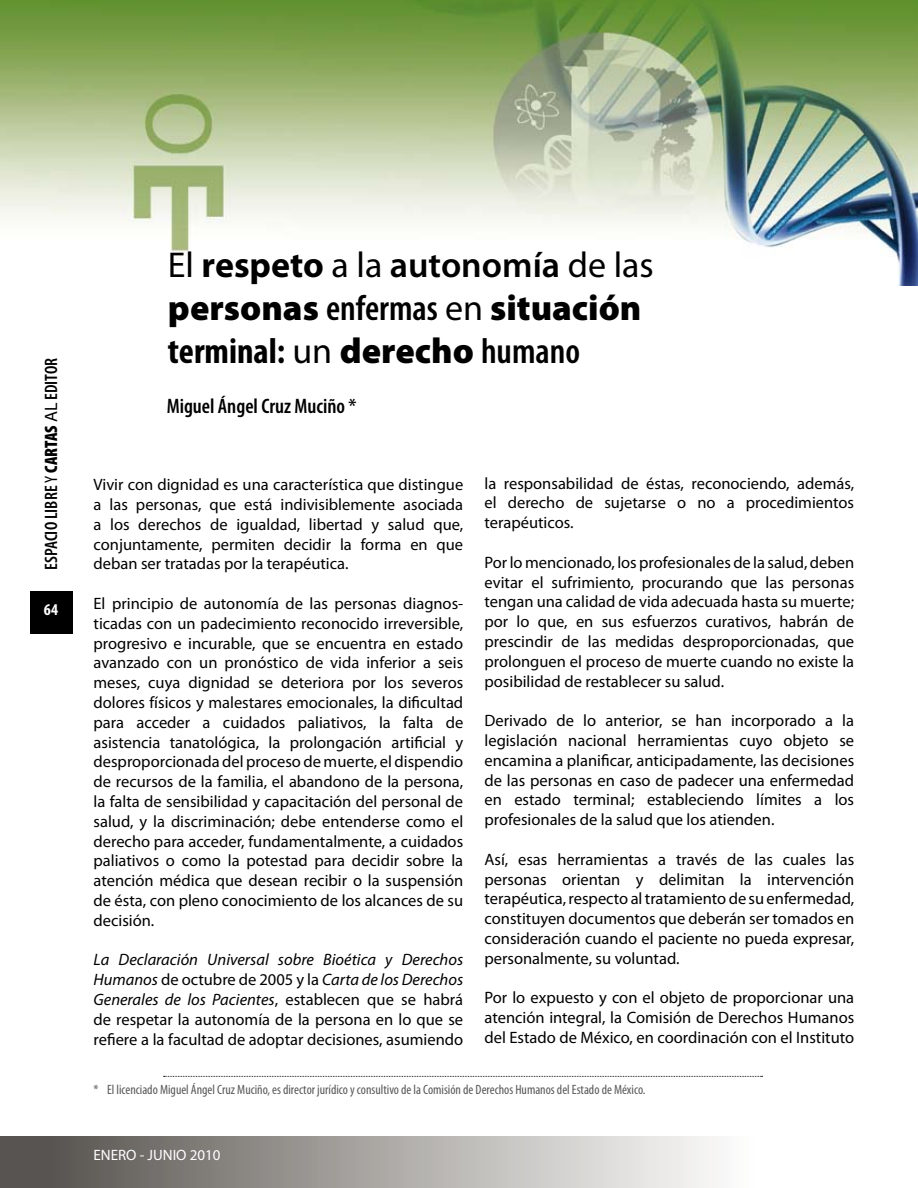
<style>
.page{position:relative;width:918px;height:1188px;background:#fff}
.page>*{position:absolute;margin:0;border:0;box-sizing:border-box;transform-origin:0 0}
.t1{font:900 36px/43.2px "Myriad Pro";color:#000}
.t2{font:600 condensed 21px "Myriad Pro";color:#000}
.t3{font:600 condensed 18px "Myriad Pro";color:#000}
.t4{font:16.5px/19.8px "Myriad Pro";color:#000;text-align:justify}
.t5{font:700 condensed 16.5px "Myriad Pro";color:#fff}
.t6{font:15px "Myriad Pro";color:#fff}
.t7{font:condensed 13.5px "Myriad Pro";color:#58585a}
.s1{font-weight:400}
.s2{font-weight:900}
.s3{font-weight:400;font-stretch:normal}
.s4{font-weight:700}
.s5{font-weight:600}
.s6{font-weight:600;font-stretch:condensed}
.s7{font-weight:700;font-stretch:condensed}
.s8{font-style:italic}
</style>
<div class="page">
<div style="left:0;top:1136px;width:918px;height:52px;background:linear-gradient(to right,#57524e,#fff)"></div>
<div style="left:30px;top:591px;width:42px;height:43px;background:#000"></div>
<img style="left:0;top:0;width:918px;height:286px">
<svg style="left:164px;top:1076px;width:599px;height:1px"></svg>
<p class="t3" style="left:40px;top:570px;width:213px;rotate:-90deg">ESPACIO LIBRE <span class="s1">Y</span> <span class="s2">CARTAS</span> <span class="s3">AL</span> EDITOR</p>
<p class="t5" style="left:44px;top:599px;width:16px">64</p>
<h1 class="t1" style="left:168px;top:242px;width:487px"><span class="s1">El</span> <span class="s4">respeto</span> <span class="s1">a la</span> <span class="s5">autonomía</span> <span class="s1">de las </span>personas <span class="s6">enfermas</span> <span class="s1">en</span> situación <span class="s7">terminal:</span> <span class="s1">un</span> derecho <span class="s6">humano</span></h1>
<p class="t2" style="left:167px;top:393px;width:191px">Miguel Ángel Cruz Muciño *</p>
<p class="t4" style="left:485px;top:473px;width:371px">la responsabilidad de éstas, reconociendo, además, el derecho de sujetarse o no a procedimientos terapéuticos.</p>
<p class="t4" style="left:485px;top:552px;width:371px">Por lo mencionado, los profesionales de la salud, deben evitar el sufrimiento, procurando que las personas tengan una calidad de vida adecuada hasta su muerte; por lo que, en sus esfuerzos curativos, habrán de prescindir de las medidas desproporcionadas, que prolonguen el proceso de muerte cuando no existe la posibilidad de restablecer su salud.</p>
<p class="t4" style="left:485px;top:711px;width:371px">Derivado de lo anterior, se han incorporado a la legislación nacional herramientas cuyo objeto se encamina a planificar, anticipadamente, las decisiones de las personas en caso de padecer una enfermedad en estado terminal; estableciendo límites a los profesionales de la salud que los atienden.</p>
<p class="t4" style="left:485px;top:849px;width:371px">Así, esas herramientas a través de las cuales las personas orientan y delimitan la intervención terapéutica, respecto al tratamiento de su enfermedad, constituyen documentos que deberán ser tomados en consideración cuando el paciente no pueda expresar, personalmente, su voluntad.</p>
<p class="t4" style="left:485px;top:988px;width:371px">Por lo expuesto y con el objeto de proporcionar una atención integral, la Comisión de Derechos Humanos del Estado de México, en coordinación con el Instituto</p>
<p class="t4" style="left:94px;top:475px;width:371px">Vivir con dignidad es una característica que distingue a las personas, que está indivisiblemente asociada a los derechos de igualdad, libertad y salud que, conjuntamente, permiten decidir la forma en que deban ser tratadas por la terapéutica.</p>
<p class="t4" style="left:94px;top:593px;width:371px">El principio de autonomía de las personas diagnos&shy;ticadas con un padecimiento reconocido irreversible, progresivo e incurable, que se encuentra en estado avanzado con un pronóstico de vida inferior a seis meses, cuya dignidad se deteriora por los severos dolores físicos y malestares emocionales, la dificultad para acceder a cuidados paliativos, la falta de asistencia tanatológica, la prolongación artificial y desproporcionada del proceso de muerte, el dispendio de recursos de la familia, el abandono de la persona, la falta de sensibilidad y capacitación del personal de salud, y la discriminación; debe entenderse como el derecho para acceder, fundamentalmente, a cuidados paliativos o como la potestad para decidir sobre la atención médica que desean recibir o la suspensión de ésta, con pleno conocimiento de los alcances de su decisión.</p>
<p class="t4" style="left:94px;top:950px;width:371px"><span class="s8">La Declaración Universal sobre Bioética y Derechos Humanos</span> de octubre de 2005 y la <span class="s8">Carta de los Derechos Generales de los Pacientes</span>, establecen que se habrá de respetar la autonomía de la persona en lo que se refiere a la facultad de adoptar decisiones, asumiendo</p>
<p class="t7" style="left:94px;top:1081px;width:553px">* El licenciado Miguel Ángel Cruz Muciño, es director jurídico y consultivo de la Comisión de Derechos Humanos del Estado de México.</p>
<p class="t6" style="left:94px;top:1146px;width:129px">ENERO - JUNIO 2010</p>
</div>
